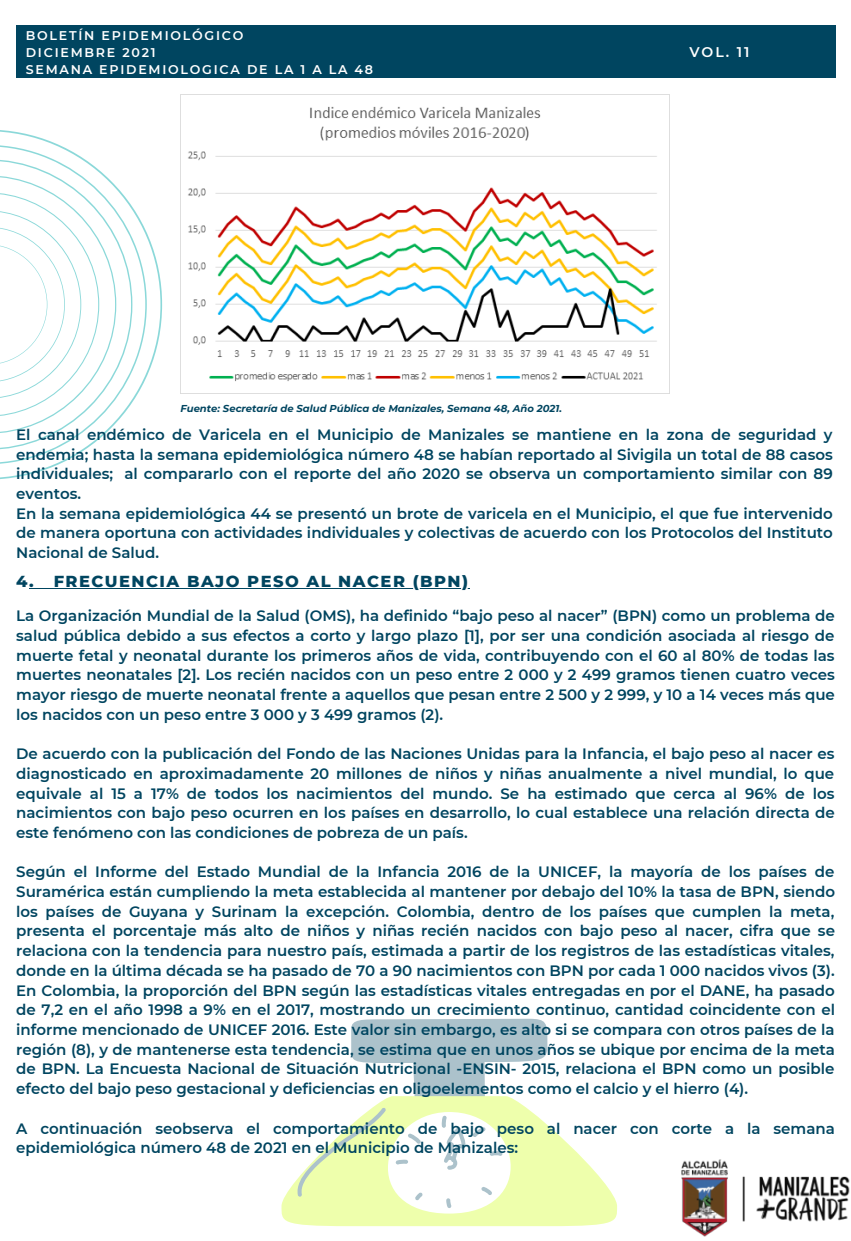
<style>
.page{position:relative;width:851px;height:1241px;background:#fff}
.page>*{position:absolute;margin:0;border:0;box-sizing:border-box;transform-origin:0 0}
.t1{font:800 16.25px "Montserrat";letter-spacing:.09em;color:#004560}
.t2{font:600 15px/19.8px "Montserrat";color:#004560;text-align:justify}
.t3{font:600 14px "Montserrat";color:#fff}
.t4{font:600 12.62px "Montserrat";letter-spacing:.14em;color:#fff}
.t5{font:italic 700 10px "Montserrat";color:#004560}
</style>
<div class="page">
<div style="left:16px;top:25px;width:819px;height:53px;background:#004560"></div>
<img style="left:681px;top:1159px;width:169px;height:78px">
<svg style="left:0;top:130px;width:162px;height:349px"></svg>
<svg style="left:0;top:145px;width:147px;height:319px"></svg>
<img style="left:180px;top:94px;width:489px;height:299px">
<svg style="left:281px;top:1125px;width:336px;height:100px;fill:#eeffac"></svg>
<svg style="left:294px;top:1018px;width:253px;height:195px"></svg>
<svg style="left:29px;top:588px;width:25px;height:1px"></svg>
<hr style="left:54px;top:588px;width:415px;height:1px;background:#004560">
<p class="t4" style="left:26px;top:28px;width:219px">BOLETÍN EPIDEMIOLÓGICO</p>
<p class="t4" style="left:26px;top:45px;width:131px">DICIEMBRE 2021</p>
<p class="t4" style="left:26px;top:62px;width:349px">SEMANA EPIDEMIOLOGICA DE LA 1 A LA 48</p>
<p class="t3" style="left:689px;top:43px;width:62px">VOL. 11</p>
<p class="t5" style="left:180px;top:402px;width:383px">Fuente: Secretaría de Salud Pública de Manizales, Semana 48, Año 2021.</p>
<p class="t2" style="left:16px;top:424px;width:817px">El canal endémico de Varicela en el Municipio de Manizales se mantiene en la zona de seguridad y endemia; hasta la semana epidemiológica número 48 se habían reportado al Sivigila un total de 88 casos individuales; al compararlo con el reporte del año 2020 se observa un comportamiento similar con 89 eventos.</p>
<p class="t2" style="left:16px;top:503px;width:818px">En la semana epidemiológica 44 se presentó un brote de varicela en el Municipio, el que fue intervenido de manera oportuna con actividades individuales y colectivas de acuerdo con los Protocolos del Instituto Nacional de Salud.</p>
<p class="t1" style="left:16px;top:571px;width:453px">4. FRECUENCIA BAJO PESO AL NACER (BPN)</p>
<p class="t2" style="left:16px;top:606px;width:820px">La Organización Mundial de la Salud (OMS), ha definido “bajo peso al nacer” (BPN) como un problema de salud pública debido a sus efectos a corto y largo plazo [1], por ser una condición asociada al riesgo de muerte fetal y neonatal durante los primeros años de vida, contribuyendo con el 60 al 80% de todas las muertes neonatales [2]. Los recién nacidos con un peso entre 2 000 y 2 499 gramos tienen cuatro veces mayor riesgo de muerte neonatal frente a aquellos que pesan entre 2 500 y 2 999, y 10 a 14 veces más que los nacidos con un peso entre 3 000 y 3 499 gramos (2).</p>
<p class="t2" style="left:16px;top:743px;width:820px">De acuerdo con la publicación del Fondo de las Naciones Unidas para la Infancia, el bajo peso al nacer es diagnosticado en aproximadamente 20 millones de niños y niñas anualmente a nivel mundial, lo que equivale al 15 a 17% de todos los nacimientos del mundo. Se ha estimado que cerca al 96% de los nacimientos con bajo peso ocurren en los países en desarrollo, lo cual establece una relación directa de este fenómeno con las condiciones de pobreza de un país.</p>
<p class="t2" style="left:16px;top:862px;width:820px">Según el Informe del Estado Mundial de la Infancia 2016 de la UNICEF, la mayoría de los países de Suramérica están cumpliendo la meta establecida al mantener por debajo del 10% la tasa de BPN, siendo los países de Guyana y Surinam la excepción. Colombia, dentro de los países que cumplen la meta, presenta el porcentaje más alto de niños y niñas recién nacidos con bajo peso al nacer, cifra que se relaciona con la tendencia para nuestro país, estimada a partir de los registros de las estadísticas vitales, donde en la última década se ha pasado de 70 a 90 nacimientos con BPN por cada 1 000 nacidos vivos (3).</p>
<p class="t2" style="left:16px;top:980px;width:820px">En Colombia, la proporción del BPN según las estadísticas vitales entregadas en por el DANE, ha pasado de 7,2 en el año 1998 a 9% en el 2017, mostrando un crecimiento continuo, cantidad coincidente con el informe mencionado de UNICEF 2016. Este valor sin embargo, es alto si se compara con otros países de la región (8), y de mantenerse esta tendencia, se estima que en unos años se ubique por encima de la meta de BPN. La Encuesta Nacional de Situación Nutricional -ENSIN- 2015, relaciona el BPN como un posible efecto del bajo peso gestacional y deficiencias en oligoelementos como el calcio y el hierro (4).</p>
<p class="t2" style="left:16px;top:1118px;width:820px">A continuación seobserva el comportamiento de bajo peso al nacer con corte a la semana epidemiológica número 48 de 2021 en el Municipio de Manizales:</p>
</div>
